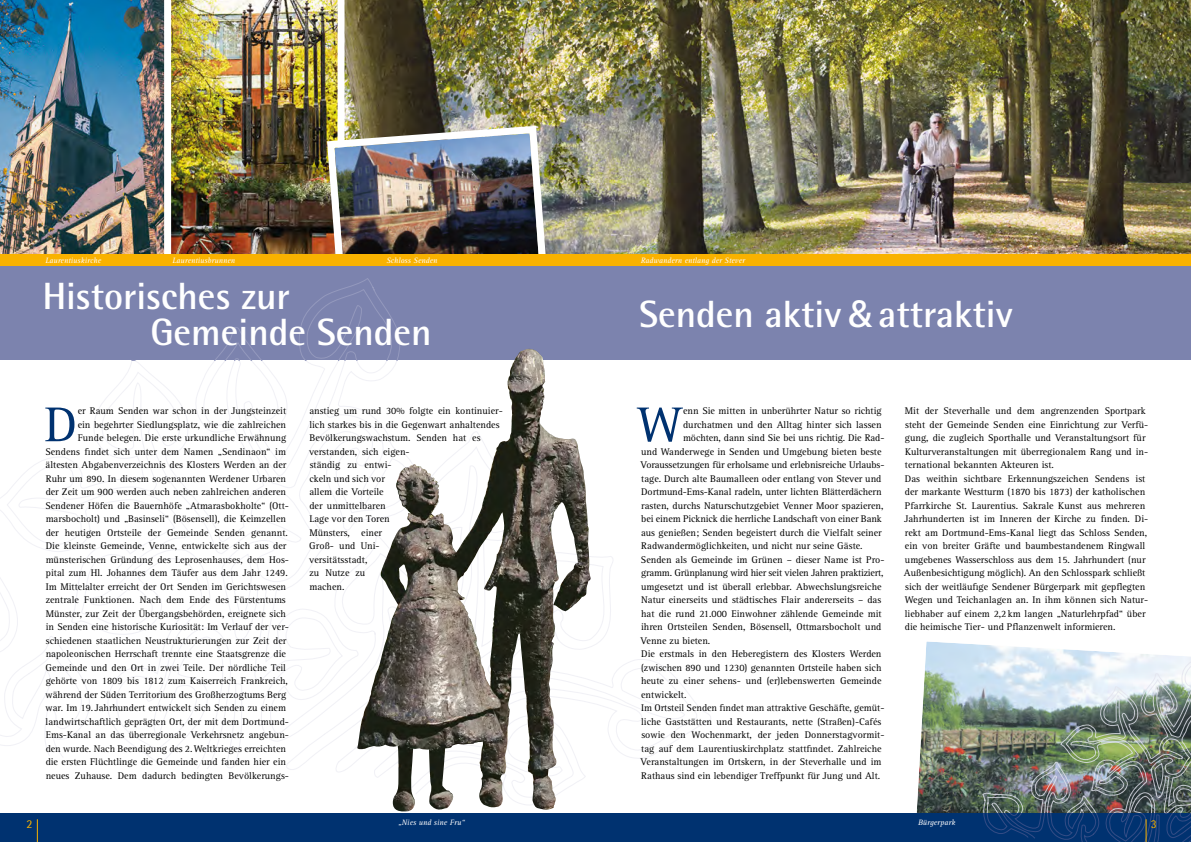
<style>
.page{position:relative;width:1191px;height:842px;background:#fff}
.page>*{position:absolute;margin:0;border:0;box-sizing:border-box;transform-origin:0 0}
.t1{font:50.5px "Rotis Serif";color:#003270}
.t2{font:700 38px/36px "Rotis Semi Sans";color:#fff}
.t3{font:12px "Rotis Semi Sans";color:#f9b200}
.t4{font:10px/13.5px "Rotis Serif";color:#000}
.t5{font:10px "Rotis Serif";letter-spacing:-.02em;color:#000}
.t6{font:italic 8px "Rotis Serif";color:#fff}
.s1{font-family:"Frutiger CE";font-weight:400}
</style>
<div class="page">
<img style="left:0;top:0;width:161px;height:254px">
<img style="left:348px;top:0;width:843px;height:254px">
<img style="left:161px;top:0;width:187px;height:254px">
<img style="left:323px;top:122px;width:227px;height:132px">
<div style="left:0;top:254px;width:1191px;height:14px;background:#f9b200"></div>
<svg style="left:0;top:360px;width:711px;height:446px"></svg>
<div style="left:0;top:267px;width:1191px;height:93px;background:#7c83ae"></div>
<svg style="left:215px;top:278px;width:328px;height:82px"></svg>
<img style="left:905px;top:641px;width:217px;height:173px">
<div style="left:0;top:814px;width:1191px;height:28px;background:#003270"></div>
<img style="left:431px;top:351px;width:90px;height:202px">
<svg style="left:37px;top:819px;width:1px;height:23px"></svg>
<img style="left:982px;top:654px;width:209px;height:188px">
<p class="t6" style="left:45px;top:256px;width:57px">Laurentiuskirche</p>
<p class="t6" style="left:172px;top:256px;width:64px">Laurentiusbrunnen</p>
<p class="t6" style="left:386px;top:256px;width:53px">Schloss Senden</p>
<p class="t6" style="left:641px;top:256px;width:106px">Radwandern entlang der Stever</p>
<h2 class="t2" style="left:150px;top:278px;width:283px;text-indent:-108px">Historisches zur<br>Gemeinde Senden</h2>
<h2 class="t2" style="left:639px;top:296px;width:375px">Senden aktiv<span class="s1">&amp;</span>attraktiv</h2>
<h1 class="t1" style="left:45px;top:396px;width:34px">D</h1>
<p class="t4" style="left:78px;top:404px;width:210px">er Raum Senden war schon in der Jungsteinzeit</p>
<p class="t4" style="left:78px;top:418px;width:210px">ein begehrter Siedlungsplatz, wie die zahlreichen</p>
<p class="t4" style="left:78px;top:431px;width:210px">Funde belegen. Die erste urkundliche Erwähnung</p>
<p class="t4" style="left:45px;top:445px;width:242px">Sendens findet sich unter dem Namen „Sendinaon“ im</p>
<p class="t4" style="left:46px;top:458px;width:242px">ältesten Abgabenverzeichnis des Klosters Werden an der</p>
<p class="t4" style="left:46px;top:472px;width:242px">Ruhr um 890. In diesem sogenannten Werdener Urbaren</p>
<p class="t4" style="left:46px;top:485px;width:242px">der Zeit um 900 werden auch neben zahlreichen anderen</p>
<p class="t4" style="left:45px;top:499px;width:245px">Sendener Höfen die Bauernhöfe „Atmarasbokholte“ (Ott-</p>
<p class="t4" style="left:46px;top:512px;width:242px">marsbocholt) und „Basinseli“ (Bösensell), die Keimzellen</p>
<p class="t4" style="left:46px;top:526px;width:244px">der heutigen Ortsteile der Gemeinde Senden genannt.</p>
<p class="t4" style="left:46px;top:539px;width:242px">Die kleinste Gemeinde, Venne, entwickelte sich aus der</p>
<p class="t4" style="left:46px;top:553px;width:245px">münsterischen Gründung des Leprosenhauses, dem Hos-</p>
<p class="t4" style="left:46px;top:566px;width:243px">pital zum Hl. Johannes dem Täufer aus dem Jahr 1249.</p>
<p class="t4" style="left:46px;top:580px;width:242px">Im Mittelalter erreicht der Ort Senden im Gerichtswesen</p>
<p class="t4" style="left:46px;top:593px;width:242px">zentrale Funktionen. Nach dem Ende des Fürstentums</p>
<p class="t4" style="left:46px;top:607px;width:242px">Münster, zur Zeit der Übergangsbehörden, ereignete sich</p>
<p class="t4" style="left:46px;top:620px;width:245px">in Senden eine historische Kuriosität: Im Verlauf der ver-</p>
<p class="t4" style="left:46px;top:634px;width:242px">schiedenen staatlichen Neustrukturierungen zur Zeit der</p>
<p class="t4" style="left:46px;top:647px;width:242px">napoleonischen Herrschaft trennte eine Staatsgrenze die</p>
<p class="t4" style="left:46px;top:661px;width:242px">Gemeinde und den Ort in zwei Teile. Der nördliche Teil</p>
<p class="t4" style="left:46px;top:674px;width:244px">gehörte von 1809 bis 1812 zum Kaiserreich Frankreich,</p>
<p class="t4" style="left:46px;top:688px;width:242px">während der Süden Territorium des Großherzogtums Berg</p>
<p class="t4" style="left:46px;top:701px;width:242px">war. Im 19. Jahrhundert entwickelt sich Senden zu einem</p>
<p class="t4" style="left:46px;top:715px;width:245px">landwirtschaftlich geprägten Ort, der mit dem Dortmund-</p>
<p class="t4" style="left:46px;top:728px;width:245px">Ems-Kanal an das überregionale Verkehrsnetz angebun-</p>
<p class="t4" style="left:46px;top:742px;width:242px">den wurde. Nach Beendigung des 2.Weltkrieges erreichten</p>
<p class="t4" style="left:46px;top:755px;width:242px">die ersten Flüchtlinge die Gemeinde und fanden hier ein</p>
<p class="t4" style="left:46px;top:769px;width:245px">neues Zuhause. Dem dadurch bedingten Bevölkerungs-</p>
<p class="t4" style="left:309px;top:404px;width:195px">anstieg um rund 30% folgte ein kontinuier&shy;lich starkes bis in die Gegenwart anhaltendes<br>Bevölkerungswachstum. Senden hat es verstanden, sich eigen-<br>ständig zu entwi-<br>ckeln und sich vor<br>allem die Vorteile<br>der unmittelbaren<br>Lage vor den Toren<br>Münsters, einer<br>Groß- und Uni-<br>versitätsstadt,<br>zu Nutze zu<br>machen.</p>
<h1 class="t1" style="left:637px;top:396px;width:47px">W</h1>
<p class="t4" style="left:683px;top:404px;width:200px">enn Sie mitten in unberührter Natur so richtig</p>
<p class="t4" style="left:683px;top:418px;width:200px">durchatmen und den Alltag hinter sich lassen</p>
<p class="t4" style="left:683px;top:431px;width:203px">möchten, dann sind Sie bei uns richtig. Die Rad-</p>
<p class="t4" style="left:641px;top:445px;width:242px">und Wanderwege in Senden und Umgebung bieten beste</p>
<p class="t4" style="left:640px;top:458px;width:244px">Voraussetzungen für erholsame und erlebnisreiche Urlaubs-</p>
<p class="t4" style="left:641px;top:472px;width:242px">tage. Durch alte Baumalleen oder entlang von Stever und</p>
<p class="t4" style="left:641px;top:485px;width:242px">Dortmund-Ems-Kanal radeln, unter lichten Blätterdächern</p>
<p class="t4" style="left:641px;top:499px;width:244px">rasten, durchs Naturschutzgebiet Venner Moor spazieren,</p>
<p class="t4" style="left:641px;top:512px;width:242px">bei einem Picknick die herrliche Landschaft von einer Bank</p>
<p class="t4" style="left:641px;top:526px;width:242px">aus genießen; Senden begeistert durch die Vielfalt seiner</p>
<p class="t4" style="left:641px;top:539px;width:223px">Radwandermöglichkeiten, und nicht nur seine Gäste.</p>
<p class="t4" style="left:641px;top:553px;width:245px">Senden als Gemeinde im Grünen – dieser Name ist Pro-</p>
<p class="t5" style="left:641px;top:567px;width:244px">gramm. Grünplanung wird hier seit vielen Jahren praktiziert,</p>
<p class="t4" style="left:641px;top:580px;width:242px">umgesetzt und ist überall erlebbar. Abwechslungsreiche</p>
<p class="t4" style="left:641px;top:593px;width:242px">Natur einerseits und städtisches Flair andererseits – das</p>
<p class="t4" style="left:641px;top:607px;width:242px">hat die rund 21.000 Einwohner zählende Gemeinde mit</p>
<p class="t4" style="left:641px;top:620px;width:242px">ihren Ortsteilen Senden, Bösensell, Ottmarsbocholt und</p>
<p class="t4" style="left:640px;top:634px;width:71px">Venne zu bieten.</p>
<p class="t4" style="left:641px;top:647px;width:242px">Die erstmals in den Heberegistern des Klosters Werden</p>
<p class="t4" style="left:641px;top:661px;width:242px">(zwischen 890 und 1230) genannten Ortsteile haben sich</p>
<p class="t4" style="left:641px;top:674px;width:242px">heute zu einer sehens- und (er)lebenswerten Gemeinde</p>
<p class="t4" style="left:641px;top:688px;width:47px">entwickelt.</p>
<p class="t4" style="left:641px;top:701px;width:245px">Im Ortsteil Senden findet man attraktive Geschäfte, gemüt-</p>
<p class="t4" style="left:641px;top:715px;width:242px">liche Gaststätten und Restaurants, nette (Straßen)-Cafés</p>
<p class="t4" style="left:641px;top:728px;width:244px">sowie den Wochenmarkt, der jeden Donnerstagvormit-</p>
<p class="t4" style="left:641px;top:742px;width:242px">tag auf dem Laurentiuskirchplatz stattfindet. Zahlreiche</p>
<p class="t4" style="left:640px;top:755px;width:242px">Veranstaltungen im Ortskern, in der Steverhalle und im</p>
<p class="t4" style="left:641px;top:769px;width:240px">Rathaus sind ein lebendiger Treffpunkt für Jung und Alt.</p>
<p class="t4" style="left:904px;top:404px;width:246px">Mit der Steverhalle und dem angrenzenden Sportpark steht der Gemeinde Senden eine Einrichtung zur Verfü&shy;gung, die zugleich Sporthalle und Veranstaltungsort für Kulturveranstaltungen mit überregionalem Rang und in&shy;ternational bekannten Akteuren ist.<br>Das weithin sichtbare Erkennungszeichen Sendens ist der markante Westturm (1870 bis 1873) der katholischen Pfarrkirche St. Laurentius. Sakrale Kunst aus mehreren Jahrhunderten ist im Inneren der Kirche zu finden. Di&shy;rekt am Dortmund-Ems-Kanal liegt das Schloss Senden, ein von breiter Gräfte und baumbestandenem Ringwall umgebenes Wasserschloss aus dem 15. Jahrhundert (nur Außenbesichtigung möglich). An den Schlosspark schließt sich der weitläufige Sendener Bürgerpark mit gepflegten Wegen und Teichanlagen an. In ihm können sich Natur&shy;liebhaber auf einem 2,2km langen „Naturlehrpfad“ über die heimische Tier- und Pflanzenwelt informieren.</p>
<p class="t6" style="left:398px;top:818px;width:68px">„Nies und sine Fru“</p>
<p class="t6" style="left:918px;top:818px;width:39px">Bürgerpark</p>
<p class="t3" style="left:27px;top:817px;width:8px">2</p>
<p class="t3" style="left:1150px;top:817px;width:8px">3</p>
</div>
